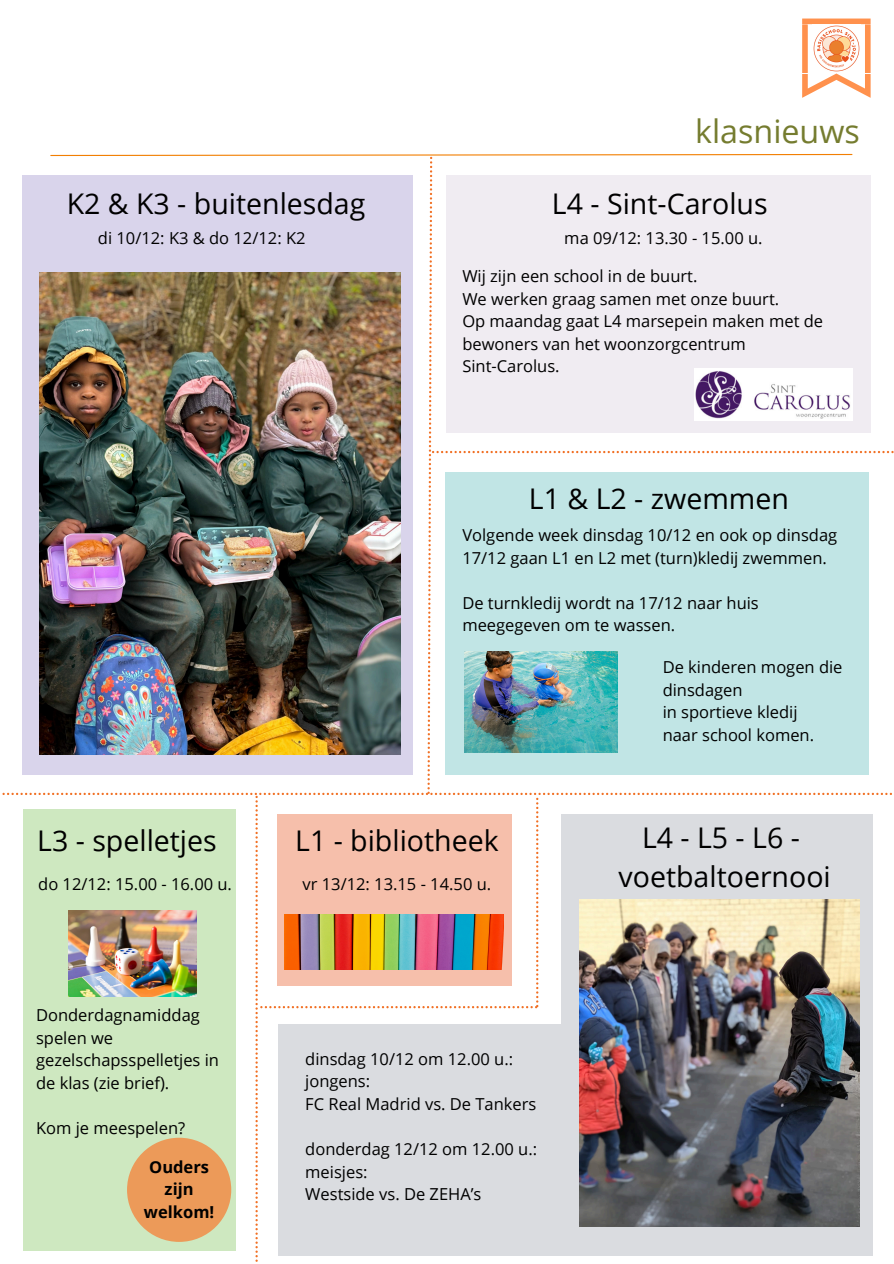
<style>
.page{position:relative;width:894px;height:1264px;background:#fff}
.page>*{position:absolute;margin:0;border:0;box-sizing:border-box;transform-origin:0 0}
.t1{font:32.25px "Open Sans";color:#757c2f}
.t2{font:28.5px/39.3px "Open Sans";color:#000;text-align:center}
.t3{font:16.5px/22.5px "Open Sans";color:#000}
.t4{font:700 16.5px/22.5px "Open Sans";color:#000;text-align:center}
</style>
<div class="page">
<svg style="left:802px;top:19px;width:68px;height:79px"></svg>
<img style="left:812px;top:25px;width:47px;height:47px">
<img style="left:2px;top:153px;width:891px;height:1108px">
<div style="left:278px;top:1024px;width:282px;height:231px;background:#dadce0"></div>
<div style="left:277px;top:814px;width:234px;height:171px;background:#f6bfab"></div>
<img style="left:284px;top:914px;width:219px;height:55px">
<p class="t2" style="left:67px;top:183px;width:300px">K2 &amp; K3 - buitenlesdag</p>
<p class="t3" style="left:98px;top:226px;width:209px">di 10/12: K3 &amp; do 12/12: K2</p>
<h1 class="t1" style="left:695px;top:109px;width:166px">klasnieuws</h1>
<p class="t2" style="left:552px;top:183px;width:217px">L4 - Sint-Carolus</p>
<p class="t3" style="left:564px;top:226px;width:200px">ma 09/12: 13.30 - 15.00 u.</p>
<h2 class="t3" style="left:462px;top:265px;width:236px">Wij zijn een school in de buurt.</h2>
<p class="t3" style="left:462px;top:287px;width:318px">We werken graag samen met onze buurt.</p>
<p class="t3" style="left:462px;top:310px;width:362px">Op maandag gaat L4 marsepein maken met de bewoners van het woonzorgcentrum</p>
<h2 class="t3" style="left:462px;top:355px;width:99px">Sint-Carolus.</h2>
<p class="t2" style="left:529px;top:478px;width:261px">L1 &amp; L2 - zwemmen</p>
<p class="t3" style="left:462px;top:523px;width:376px">Volgende week dinsdag 10/12 en ook op dinsdag<br>17/12 gaan L1 en L2 met (turn)kledij zwemmen.</p>
<p class="t3" style="left:462px;top:591px;width:298px">De turnkledij wordt na 17/12 naar huis meegegeven om te wassen.</p>
<h2 class="t3" style="left:662px;top:655px;width:181px">De kinderen mogen die dinsdagen</h2>
<p class="t3" style="left:662px;top:700px;width:136px">in sportieve kledij</p>
<p class="t3" style="left:662px;top:723px;width:153px">naar school komen.</p>
<p class="t2" style="left:37px;top:820px;width:181px">L3 - spelletjes</p>
<p class="t3" style="left:38px;top:872px;width:195px">do 12/12: 15.00 - 16.00 u.</p>
<p class="t3" style="left:36px;top:1003px;width:184px">Donderdagnamiddag spelen we gezelschapsspelletjes in de klas (zie brief).</p>
<p class="t3" style="left:36px;top:1116px;width:151px">Kom je meespelen?</p>
<p class="t4" style="left:144px;top:1154px;width:72px">Ouders zijn welkom!</p>
<p class="t2" style="left:295px;top:820px;width:205px">L1 - bibliotheek</p>
<p class="t3" style="left:302px;top:872px;width:190px">vr 13/12: 13.15 - 14.50 u.</p>
<p class="t3" style="left:305px;top:1047px;width:209px">dinsdag 10/12 om 12.00 u.:</p>
<p class="t3" style="left:305px;top:1069px;width:66px">jongens:</p>
<p class="t3" style="left:305px;top:1092px;width:232px">FC Real Madrid vs. De Tankers</p>
<p class="t3" style="left:305px;top:1137px;width:233px">donderdag 12/12 om 12.00 u.:</p>
<h2 class="t3" style="left:305px;top:1159px;width:64px">meisjes:</h2>
<p class="t3" style="left:305px;top:1182px;width:178px">Westside vs. De ZEHA’s</p>
<p class="t2" style="left:618px;top:817px;width:214px">L4-L5-L6- voetbaltoernooi</p>
</div>
